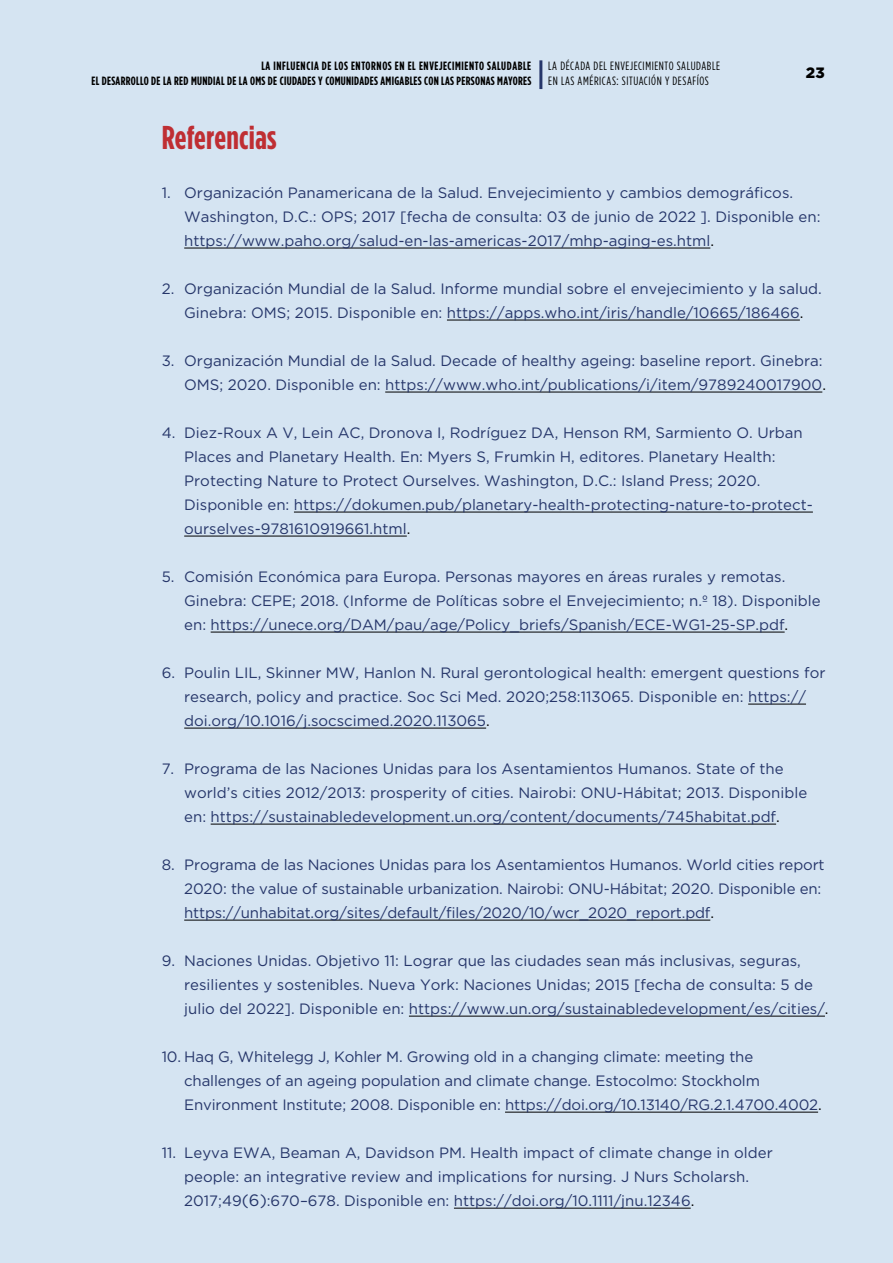
<style>
.page{position:relative;width:893px;height:1263px;background:#d5e4f2}
.page>*{position:absolute;margin:0;border:0;box-sizing:border-box;transform-origin:0 0}
.t1{font:700 33px "Gotham Condensed";letter-spacing:.01em;color:#bf2e33}
.t2{font:15px/24px "Gotham";color:#26366a}
.t3{font:900 15px "Gotham";color:#000}
.t4{font:700 12px/15px "Gotham Condensed";letter-spacing:.025em;color:#000;text-align:right}
.t5{font:12px/15px "Gotham Condensed";letter-spacing:.05em;color:#000}
.s1{color:#000}
.s2{font-size:16.5px}
</style>
<div class="page">
<hr style="left:539px;top:60px;width:3px;height:29px;background:#26366a">
<hr style="left:184px;top:248px;width:526px;height:1px;background:#000">
<hr style="left:447px;top:320px;width:353px;height:1px;background:#000">
<hr style="left:385px;top:392px;width:437px;height:1px;background:#000">
<hr style="left:294px;top:512px;width:519px;height:1px;background:#000">
<hr style="left:184px;top:536px;width:223px;height:1px;background:#000">
<hr style="left:211px;top:632px;width:574px;height:1px;background:#000">
<hr style="left:748px;top:704px;width:58px;height:1px;background:#000">
<hr style="left:184px;top:728px;width:302px;height:1px;background:#000">
<hr style="left:211px;top:824px;width:565px;height:1px;background:#000">
<hr style="left:184px;top:920px;width:526px;height:1px;background:#000">
<hr style="left:409px;top:1016px;width:416px;height:1px;background:#000">
<hr style="left:505px;top:1112px;width:313px;height:1px;background:#000">
<hr style="left:454px;top:1208px;width:237px;height:1px;background:#000">
<p class="t4" style="left:91px;top:58px;width:441px">LA INFLUENCIA DE LOS ENTORNOS EN EL ENVEJECIMIENTO SALUDABLE<br>EL DESARROLLO DE LA RED MUNDIAL DE LA OMS DE CIUDADES Y COMUNIDADES AMIGABLES CON LAS PERSONAS MAYORES</p>
<p class="t5" style="left:548px;top:58px;width:173px">LA DÉCADA DEL ENVEJECIMIENTO SALUDABLE<br>EN LAS AMÉRICAS: SITUACIÓN Y DESAFÍOS</p>
<p class="t3" style="left:806px;top:64px;width:20px">23</p>
<h1 class="t1" style="left:162px;top:119px;width:116px">Referencias</h1>
<p class="t2" style="left:184px;top:180px;width:638px;text-indent:-22px">1. Organización Panamericana de la Salud. Envejecimiento y cambios demográficos.<br>Washington, D.C.: OPS; 2017 [fecha de consulta: 03 de junio de 2022 ]. Disponible en: https://www.paho.org/salud-en-las-americas-2017/mhp-aging-es.html<span class="s1">.</span></p>
<p class="t2" style="left:162px;top:276px;width:662px;text-align:center">2. Organización Mundial de la Salud. Informe mundial sobre el envejecimiento y la salud.<br>Ginebra: OMS; 2015. Disponible en: https://apps.who.int/iris/handle/10665/186466<span class="s1">.</span></p>
<p class="t2" style="left:162px;top:348px;width:666px;text-align:right">3. Organización Mundial de la Salud. Decade of healthy ageing: baseline report. Ginebra:<br>OMS; 2020. Disponible en: https://www.who.int/publications/i/item/9789240017900<span class="s1">.</span></p>
<p class="t2" style="left:184px;top:420px;width:630px;text-indent:-22px">4. Diez-Roux A V, Lein AC, Dronova I, Rodríguez DA, Henson RM, Sarmiento O. Urban Places and Planetary Health. En: Myers S, Frumkin H, editores. Planetary Health:<br>Protecting Nature to Protect Ourselves. Washington, D.C.: Island Press; 2020.<br>Disponible en: https://dokumen.pub/planetary-health-protecting-nature-to-protect&shy;ourselves-9781610919661.html<span class="s1">.</span></p>
<p class="t2" style="left:184px;top:564px;width:638px;text-indent:-22px">5. Comisión Económica para Europa. Personas mayores en áreas rurales y remotas.<br>Ginebra: CEPE; 2018. (Informe de Políticas sobre el Envejecimiento; n.º 18). Disponible en: https://unece.org/DAM/pau/age/Policy_briefs/Spanish/ECE-WG1-25-SP.pdf<span class="s1">.</span></p>
<p class="t2" style="left:184px;top:660px;width:643px;text-indent:-22px">6. Poulin LIL, Skinner MW, Hanlon N. Rural gerontological health: emergent questions for research, policy and practice. Soc Sci Med. 2020;258:113065. Disponible en: https:// doi.org/10.1016/j.socscimed.2020.113065<span class="s1">.</span></p>
<p class="t2" style="left:184px;top:756px;width:625px;text-indent:-22px">7. Programa de las Naciones Unidas para los Asentamientos Humanos. State of the world’s cities 2012/2013: prosperity of cities. Nairobi: ONU-Hábitat; 2013. Disponible en: https://sustainabledevelopment.un.org/content/documents/745habitat.pdf<span class="s1">.</span></p>
<p class="t2" style="left:184px;top:852px;width:642px;text-indent:-22px">8. Programa de las Naciones Unidas para los Asentamientos Humanos. World cities report<br>2020: the value of sustainable urbanization. Nairobi: ONU-Hábitat; 2020. Disponible en: https://unhabitat.org/sites/default/files/2020/10/wcr_2020_report.pdf<span class="s1">.</span></p>
<p class="t2" style="left:184px;top:948px;width:646px;text-indent:-22px">9. Naciones Unidas. Objetivo 11: Lograr que las ciudades sean más inclusivas, seguras, resilientes y sostenibles. Nueva York: Naciones Unidas; 2015 [fecha de consulta: 5 de julio del 2022]. Disponible en: https://www.un.org/sustainabledevelopment/es/cities/<span class="s1">.</span></p>
<p class="t2" style="left:184px;top:1044px;width:639px;text-indent:-22px">10. Haq G, Whitelegg J, Kohler M. Growing old in a changing climate: meeting the challenges of an ageing population and climate change. Estocolmo: Stockholm<br>Environment Institute; 2008. Disponible en: https://doi.org/10.13140/RG.2.1.4700.4002<span class="s1">.</span></p>
<p class="t2" style="left:184px;top:1140px;width:590px;text-indent:-22px">11. Leyva EWA, Beaman A, Davidson PM. Health impact of climate change in older people: an integrative review and implications for nursing. J Nurs Scholarsh.<br>2017;49<span class="s2">(6)</span>:670–678. Disponible en: https://doi.org/10.1111/jnu.12346<span class="s1">.</span></p>
</div>
